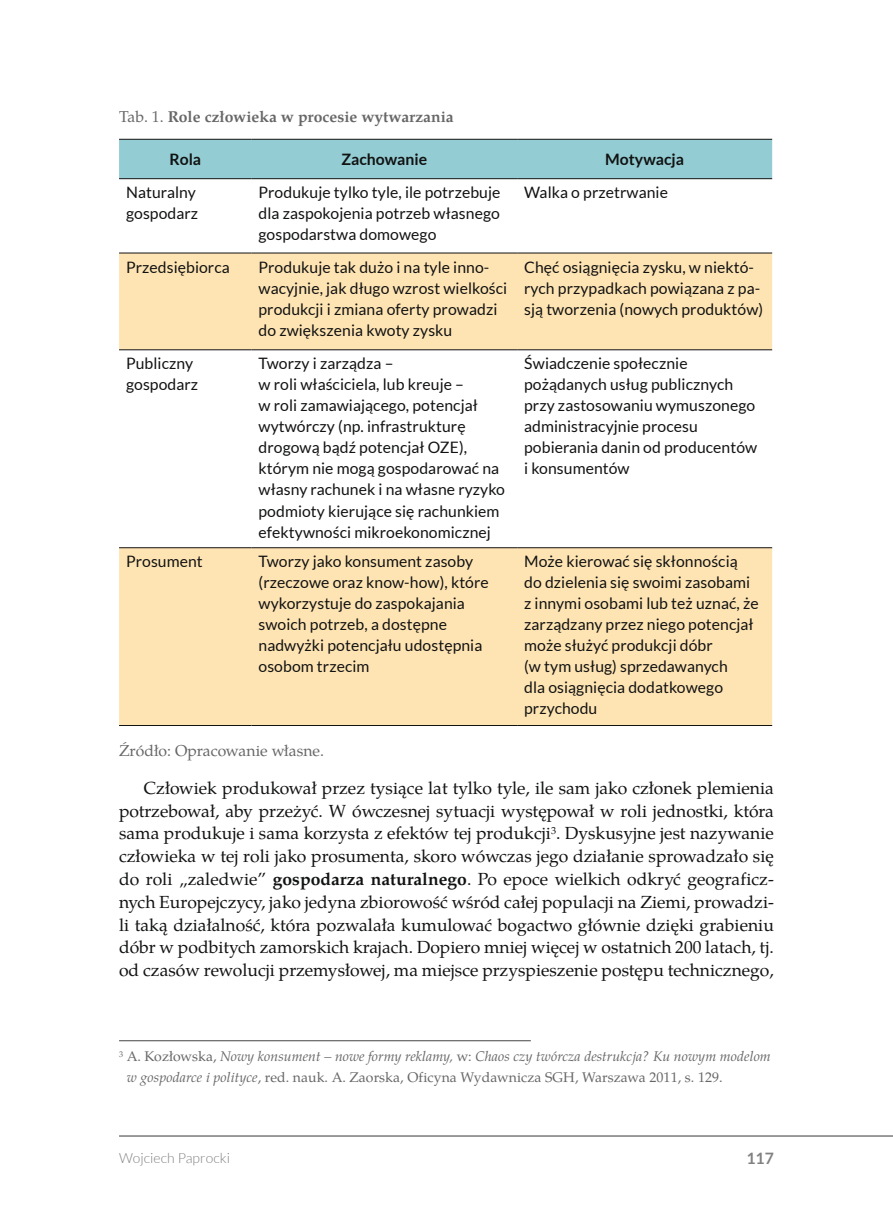
<style>
.page{position:relative;width:893px;height:1231px;background:#fff}
.page>*{position:absolute;margin:0;border:0;box-sizing:border-box;transform-origin:0 0}
.t1{font:17.5px/22.8px "Te X Gyre Pagella";color:#111212;text-align:justify}
.t2{font:15.75px/21px "Lato";letter-spacing:.005em;color:#111212}
.t3{font:700 15.75px "Te X Gyre Pagella";color:#676767}
.t4{font:15.75px "Te X Gyre Pagella";color:#676767}
.t5{font:700 15.75px "Lato";color:#111212}
.t6{font:700 15.75px "Lato";color:#818181}
.t7{font:italic 14px/21px "Te X Gyre Pagella";letter-spacing:.005em;color:#676767}
.t8{font:300 14px "Lato";letter-spacing:.005em;color:#818181}
.s1{font-weight:400}
.s2{font-weight:700}
.s3{font-style:normal}
</style>
<div class="page">
<hr style="left:119px;top:1135px;width:774px;height:1px;background:#676767">
<div style="left:119px;top:140px;width:653px;height:38px;background:#93cdd3"></div>
<svg style="left:119px;top:253px;width:653px;height:472px;fill:#ffe4b3"></svg>
<hr style="left:119px;top:139px;width:133px;height:1px;background:#111212">
<hr style="left:252px;top:139px;width:265px;height:1px;background:#111212">
<hr style="left:517px;top:139px;width:255px;height:1px;background:#111212">
<hr style="left:119px;top:178px;width:133px;height:1px;background:#111212">
<hr style="left:252px;top:178px;width:265px;height:1px;background:#111212">
<hr style="left:517px;top:178px;width:255px;height:1px;background:#111212">
<hr style="left:119px;top:252px;width:133px;height:1px;background:#111212">
<hr style="left:252px;top:252px;width:265px;height:1px;background:#111212">
<hr style="left:517px;top:252px;width:255px;height:1px;background:#111212">
<hr style="left:119px;top:349px;width:133px;height:1px;background:#111212">
<hr style="left:252px;top:349px;width:265px;height:1px;background:#111212">
<hr style="left:517px;top:349px;width:255px;height:1px;background:#111212">
<hr style="left:119px;top:547px;width:133px;height:1px;background:#111212">
<hr style="left:252px;top:547px;width:265px;height:1px;background:#111212">
<hr style="left:517px;top:547px;width:255px;height:1px;background:#111212">
<hr style="left:119px;top:725px;width:133px;height:1px;background:#111212">
<hr style="left:252px;top:725px;width:265px;height:1px;background:#111212">
<hr style="left:517px;top:725px;width:255px;height:1px;background:#111212">
<hr style="left:119px;top:1039px;width:412px;height:2px;background:#676767">
<p class="t3" style="left:119px;top:105px;width:336px"><span class="s1">Tab. 1.</span> Role człowieka w procesie wytwarzania</p>
<p class="t5" style="left:169px;top:150px;width:33px">Rola</p>
<p class="t5" style="left:341px;top:150px;width:87px">Zachowanie</p>
<p class="t5" style="left:605px;top:150px;width:80px">Motywacja</p>
<p class="t2" style="left:126px;top:182px;width:74px">Naturalny gospodarz</p>
<p class="t2" style="left:259px;top:182px;width:243px;text-align:justify">Produkuje tylko tyle, ile potrzebuje dla zaspokojenia potrzeb własnego gospodarstwa domowego</p>
<p class="t2" style="left:524px;top:182px;width:145px">Walka o przetrwanie</p>
<p class="t2" style="left:126px;top:256px;width:105px">Przedsiębiorca</p>
<p class="t2" style="left:259px;top:256px;width:250px">Produkuje tak dużo i na tyle inno&shy;wacyjnie, jak długo wzrost wielkości produkcji i zmiana oferty prowadzi do zwiększenia kwoty zysku</p>
<p class="t2" style="left:524px;top:256px;width:241px">Chęć osiągnięcia zysku, w niektó&shy;rych przypadkach powiązana z pa&shy;sją tworzenia (nowych produktów)</p>
<p class="t2" style="left:126px;top:353px;width:74px">Publiczny gospodarz</p>
<p class="t2" style="left:259px;top:353px;width:248px">Tworzy i zarządza –<br>w roli właściciela, lub kreuje –<br>w roli zamawiającego, potencjał wytwórczy (np. infrastrukturę drogową bądź potencjał OZE), którym nie mogą gospodarować na własny rachunek i na własne ryzyko podmioty kierujące się rachunkiem efektywności mikroekonomicznej</p>
<p class="t2" style="left:524px;top:353px;width:235px">Świadczenie społecznie pożądanych usług publicznych przy zastosowaniu wymuszonego administracyjnie procesu pobierania danin od producentów i konsumentów</p>
<p class="t2" style="left:126px;top:551px;width:78px">Prosument</p>
<p class="t2" style="left:259px;top:551px;width:232px">Tworzy jako konsument zasoby (rzeczowe oraz know-how), które wykorzystuje do zaspokajania swoich potrzeb, a dostępne nadwyżki potencjału udostępnia osobom trzecim</p>
<p class="t2" style="left:524px;top:551px;width:236px">Może kierować się skłonnością do dzielenia się swoimi zasobami z innymi osobami lub też uznać, że zarządzany przez niego potencjał może służyć produkcji dóbr<br>(w tym usług) sprzedawanych<br>dla osiągnięcia dodatkowego przychodu</p>
<p class="t4" style="left:119px;top:738px;width:207px">Źródło: Opracowanie własne.</p>
<p class="t1" style="left:119px;top:775px;width:656px;text-indent:25px">Człowiek produkował przez tysiące lat tylko tyle, ile sam jako członek plemienia potrzebował, aby przeżyć. W ówczesnej sytuacji występował w roli jednostki, która sama produkuje i sama korzysta z efektów tej produkcji<sup>3</sup>. Dyskusyjne jest nazywanie człowieka w tej roli jako prosumenta, skoro wówczas jego działanie sprowadzało się do roli „zaledwie” <span class="s2">gospodarza naturalnego</span>. Po epoce wielkich odkryć geograficz&shy;nych Europejczycy, jako jedyna zbiorowość wśród całej populacji na Ziemi, prowadzi&shy;li taką działalność, która pozwalała kumulować bogactwo głównie dzięki grabieniu dóbr w podbitych zamorskich krajach. Dopiero mniej więcej w ostatnich 200 latach, tj. od czasów rewolucji przemysłowej, ma miejsce przyspieszenie postępu technicznego,</p>
<p class="t7" style="left:127px;top:1044px;width:646px;text-indent:-8px"><sup>3</sup> <span class="s3">A. Kozłowska,</span> Nowy konsument – nowe formy reklamy, <span class="s3">w:</span> Chaos czy twórcza destrukcja? Ku nowym modelom w gospodarce i polityce<span class="s3">, red. nauk. A. Zaorska, Oficyna Wydawnicza SGH, Warszawa 2011, s. 129.</span></p>
<p class="t8" style="left:119px;top:1150px;width:113px">Wojciech Paprocki</p>
<p class="t6" style="left:746px;top:1149px;width:29px">117</p>
</div>
